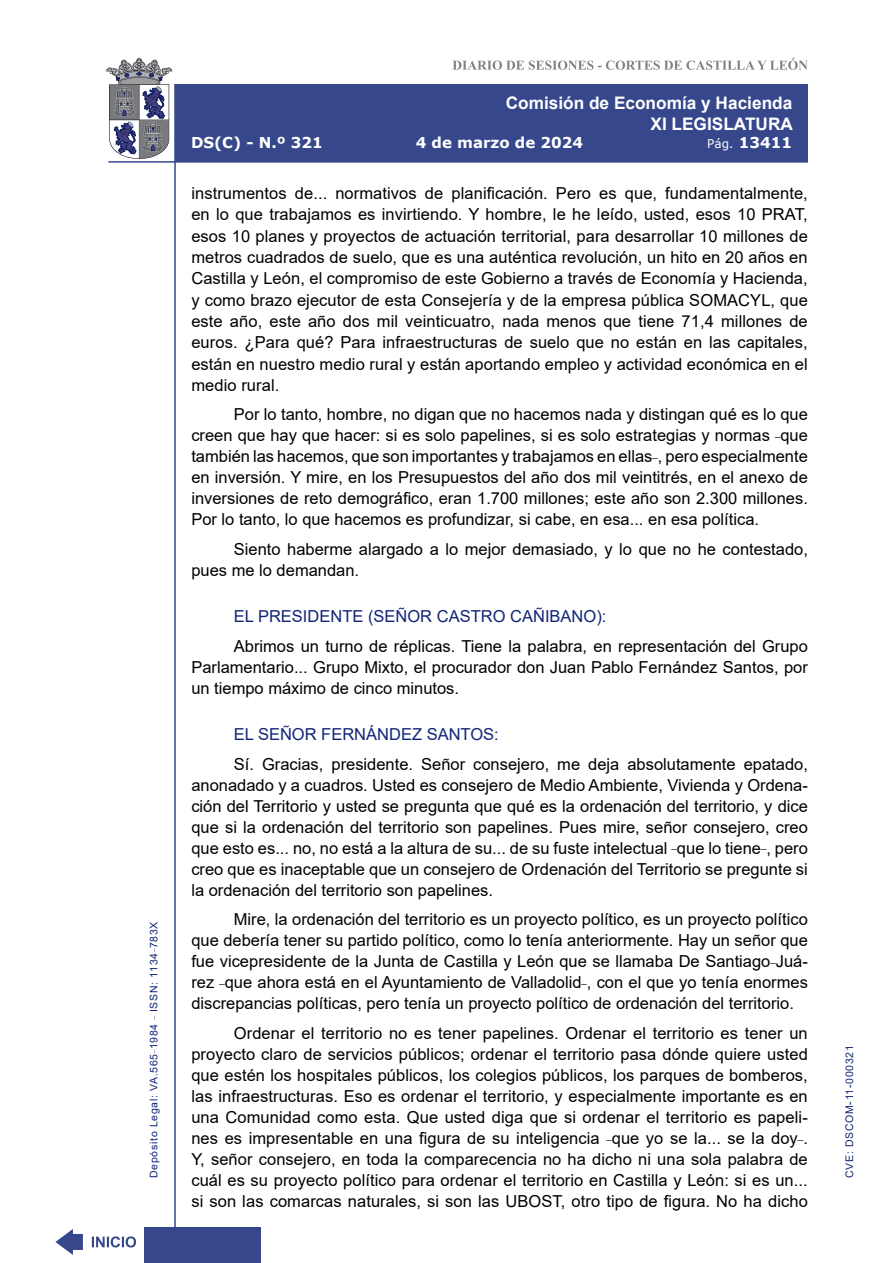
<style>
.page{position:relative;width:893px;height:1263px;background:#fff}
.page>*{position:absolute;margin:0;border:0;box-sizing:border-box;transform-origin:0 0}
.t1{font:700 17.25px/20.7px "Arial";color:#fff;text-align:right}
.t2{font:16.5px/21px "Arial";color:#000;text-align:justify}
.Orador{font:16.5px "Arial";color:#122678}
.t3{font:700 15px "Verdana";color:#fff}
.t4{font:10.5px "Arial";letter-spacing:.065em;color:#122678}
.s1{font-weight:400;font-size:12px}
</style>
<div class="page">
<svg style="left:452px;top:58px;width:356px;height:12px"></svg>
<hr style="left:174px;top:84px;width:2px;height:1179px;background:#36478c">
<div style="left:144px;top:1227px;width:117px;height:36px;background:#36478c"></div>
<div style="left:175px;top:84px;width:633px;height:78px;background:#36478c"></div>
<hr style="left:108px;top:161px;width:700px;height:2px;background:#36478c">
<svg style="left:92px;top:1236px;width:44px;height:11px"></svg>
<svg style="left:55px;top:1229px;width:28px;height:26px"></svg>
<svg style="left:106px;top:58px;width:66px;height:101px"></svg>
<p class="t4" style="left:146px;top:1178px;width:258px;rotate:-90deg">Depósito Legal: VA.565<sup>_</sup>1984 <sup>_</sup> ISSN: 1134<sup>_</sup>783X</p>
<p class="t1" style="left:506px;top:93px;width:289px">Comisión de Economía y Hacienda<br>XI LEGISLATURA</p>
<p class="t3" style="left:191px;top:132px;width:133px">DS(C) - N.º 321</p>
<p class="t3" style="left:416px;top:132px;width:169px">4 de marzo de 2024</p>
<p class="t3" style="left:707px;top:132px;width:86px"><span class="s1">Pág.</span> 13411</p>
<p class="t2" style="left:191px;top:183px;width:618px">instrumentos de... normativos de planificación. Pero es que, fundamentalmente, en lo que trabajamos es invirtiendo. Y hombre, le he leído, usted, esos 10 PRAT, esos 10 planes y proyectos de actuación territorial, para desarrollar 10 millones de metros cuadrados de suelo, que es una auténtica revolución, un hito en 20 años en Castilla y León, el compromiso de este Gobierno a través de Economía y Hacienda, y como brazo ejecutor de esta Consejería y de la empresa pública SOMACYL, que este año, este año dos mil veinticuatro, nada menos que tiene 71,4 millones de euros. ¿Para qué? Para infraestructuras de suelo que no están en las capitales, están en nuestro medio rural y están aportando empleo y actividad económica en el medio rural.</p>
<p class="t2" style="left:191px;top:404px;width:618px;text-indent:43px">Por lo tanto, hombre, no digan que no hacemos nada y distingan qué es lo que creen que hay que hacer: si es solo papelines, si es solo estrategias y normas <sup>_</sup>que también las hacemos, que son importantes y trabajamos en ellas<sup>_</sup>, pero especialmente en inversión. Y mire, en los Presupuestos del año dos mil veintitrés, en el anexo de inversiones de reto demográfico, eran 1.700 millones; este año son 2.300 millones.<br>Por lo tanto, lo que hacemos es profundizar, si cabe, en esa... en esa política.</p>
<p class="t2" style="left:191px;top:538px;width:618px;text-indent:43px">Siento haberme alargado a lo mejor demasiado, y lo que no he contestado, pues me lo demandan.</p>
<p class="Orador" style="left:234px;top:605px;width:374px">EL PRESIDENTE (SEÑOR CASTRO CAÑIBANO):</p>
<p class="t2" style="left:191px;top:635px;width:618px;text-indent:43px">Abrimos un turno de réplicas. Tiene la palabra, en representación del Grupo Parlamentario... Grupo Mixto, el procurador don Juan Pablo Fernández Santos, por un tiempo máximo de cinco minutos.</p>
<p class="Orador" style="left:234px;top:723px;width:266px">EL SEÑOR FERNÁNDEZ SANTOS:</p>
<p class="t2" style="left:191px;top:753px;width:618px;text-indent:43px">Sí. Gracias, presidente. Señor consejero, me deja absolutamente epatado, anonadado y a cuadros. Usted es consejero de Medio Ambiente, Vivienda y Ordena&shy;ción del Territorio y usted se pregunta que qué es la ordenación del territorio, y dice que si la ordenación del territorio son papelines. Pues mire, señor consejero, creo que esto es... no, no está a la altura de su... de su fuste intelectual <sup>_</sup>que lo tiene<sup>_</sup>, pero creo que es inaceptable que un consejero de Ordenación del Territorio se pregunte si la ordenación del territorio son papelines.</p>
<p class="t2" style="left:191px;top:909px;width:618px;text-indent:43px">Mire, la ordenación del territorio es un proyecto político, es un proyecto político que debería tener su partido político, como lo tenía anteriormente. Hay un señor que fue vicepresidente de la Junta de Castilla y León que se llamaba De Santiago<sup>_</sup>Juá&shy;rez <sup>_</sup>que ahora está en el Ayuntamiento de Valladolid<sup>_</sup>, con el que yo tenía enormes discrepancias políticas, pero tenía un proyecto político de ordenación del territorio.</p>
<p class="t2" style="left:191px;top:1022px;width:618px;text-indent:43px">Ordenar el territorio no es tener papelines. Ordenar el territorio es tener un proyecto claro de servicios públicos; ordenar el territorio pasa dónde quiere usted que estén los hospitales públicos, los colegios públicos, los parques de bomberos, las infraestructuras. Eso es ordenar el territorio, y especialmente importante es en una Comunidad como esta. Que usted diga que si ordenar el territorio es papeli&shy;nes es impresentable en una figura de su inteligencia <sup>_</sup>que yo se la... se la doy<sup>_</sup>.<br>Y, señor consejero, en toda la comparecencia no ha dicho ni una sola palabra de cuál es su proyecto político para ordenar el territorio en Castilla y León: si es un... si son las comarcas naturales, si son las UBOST, otro tipo de figura. No ha dicho</p>
<p class="t4" style="left:842px;top:1178px;width:134px;rotate:-90deg">CVE: DSCOM-11-000321</p>
</div>
